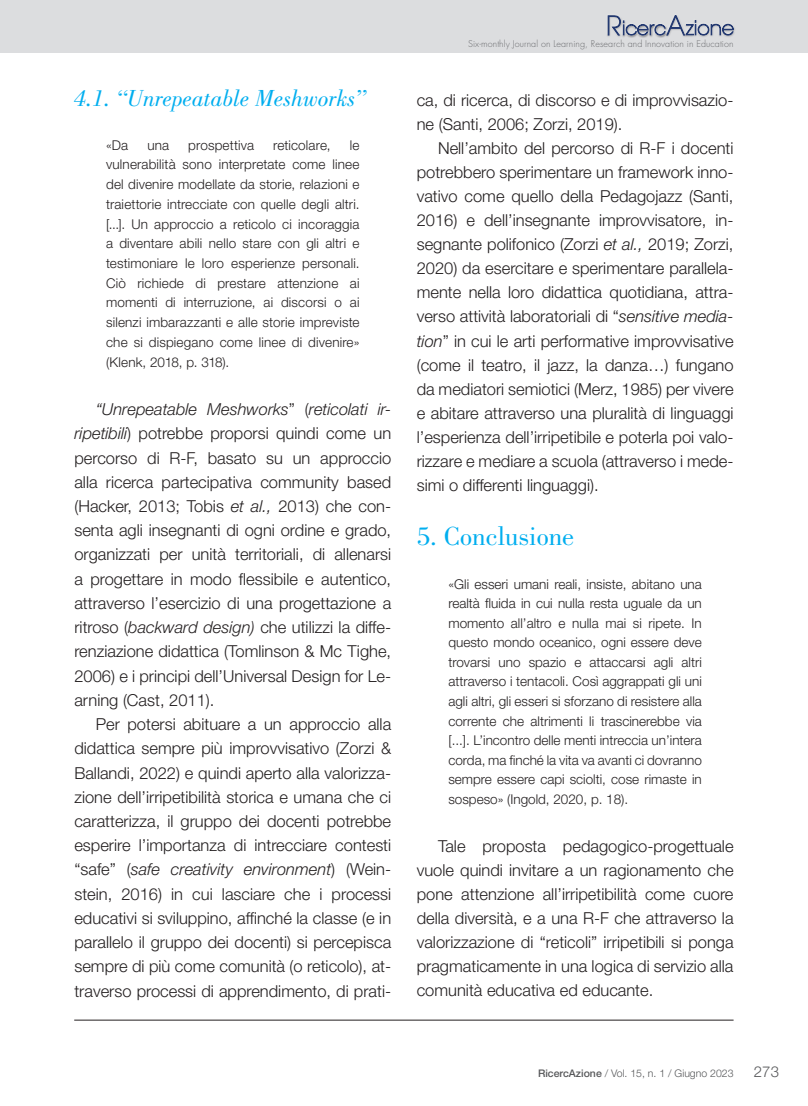
<style>
.page{position:relative;width:808px;height:1106px;background:#fff}
.page>*{position:absolute;margin:0;border:0;box-sizing:border-box;transform-origin:0 0}
.t1{font:27px "Bodoni";color:#00aeef}
.t2{font:italic 24px "Bodoni";color:#00aeef}
.t3{font:300 16.5px/24.2px "Helvetica Neue LT Std";color:#231f20;text-align:justify}
.t4{font:300 15px "Helvetica Neue LT Std";color:#57585a}
.t5{font:300 13.5px/19.6px "Helvetica Neue LT Std";color:#231f20;text-align:justify}
.t6{font:300 10.5px "Helvetica Neue LT Std";color:#57585a}
.t7{font:300 9px "Futura";letter-spacing:.01em;color:#6c6d70}
.s1{font-style:italic}
.s2{font-weight:500}
</style>
<div class="page">
<div style="left:0;top:0;width:808px;height:53px;background:#dcdddf"></div>
<div style="left:606px;top:15px;width:18px;height:23px;background:#231f20;opacity:.3"></div>
<div style="left:620px;top:18px;width:47px;height:18px;background:#c9cace"></div>
<div style="left:621px;top:19px;width:47px;height:19px;background:#231f20;opacity:.5"></div>
<div style="left:664px;top:13px;width:20px;height:24px;background:#fff;opacity:.3"></div>
<div style="left:665px;top:14px;width:22px;height:24px;background:#231f20;opacity:.3"></div>
<div style="left:683px;top:17px;width:52px;height:19px;background:#fff;opacity:.3"></div>
<div style="left:684px;top:19px;width:52px;height:19px;background:#231f20;opacity:.3"></div>
<svg style="left:608px;top:15px;width:126px;height:20px"></svg>
<hr style="left:74px;top:1019px;width:659px;height:1px;background:#231f20">
<h2 class="t2" style="left:74px;top:84px;width:293px">4.1. “Unrepeatable Meshworks”</h2>
<p class="t5" style="left:106px;top:135px;width:24px">«Da</p>
<p class="t5" style="left:147px;top:135px;width:23px">una</p>
<p class="t5" style="left:188px;top:135px;width:67px">prospettiva</p>
<p class="t5" style="left:273px;top:135px;width:59px">reticolare,</p>
<p class="t5" style="left:106px;top:135px;width:255px;text-indent:244px">le vulnerabilità sono interpretate come linee del divenire modellate da storie, relazioni e traiettorie intrecciate con quelle degli altri. [...]. Un approccio a reticolo ci incoraggia a diventare abili nello stare con gli altri e testimoniare le loro esperienze personali.<br>Ciò richiede di prestare attenzione ai momenti di interruzione, ai discorsi o ai silenzi imbarazzanti e alle storie impreviste che si dispiegano come linee di divenire» (Klenk, 2018, p. 318).</p>
<p class="t3" style="left:74px;top:397px;width:318px;text-indent:21px"><span class="s1">“Unrepeatable Meshworks</span>” (<span class="s1">reticolati ir&shy;ripetibili</span>) potrebbe proporsi quindi come un percorso di R-F, basato su un approccio alla ricerca partecipativa community based (Hacker, 2013; Tobis <span class="s1">et al.,</span> 2013) che con&shy;senta agli insegnanti di ogni ordine e grado, organizzati per unità territoriali, di allenarsi a progettare in modo flessibile e autentico, attraverso l’esercizio di una progettazione a ritroso (<span class="s1">backward design)</span> che utilizzi la diffe&shy;renziazione didattica (Tomlinson &amp; Mc Tighe, 2006) e i principi dell’Universal Design for Le&shy;arning (Cast, 2011).</p>
<p class="t3" style="left:74px;top:711px;width:318px;text-indent:21px">Per potersi abituare a un approccio alla didattica sempre più improvvisativo (Zorzi &amp; Ballandi, 2022) e quindi aperto alla valorizza&shy;zione dell’irripetibilità storica e umana che ci caratterizza, il gruppo dei docenti potrebbe esperire l’importanza di intrecciare contesti “safe” (<span class="s1">safe creativity environment</span>) (Wein&shy;stein, 2016) in cui lasciare che i processi educativi si sviluppino, affinché la classe (e in parallelo il gruppo dei docenti) si percepisca sempre di più come comunità (o reticolo), at&shy;traverso processi di apprendimento, di prati-</p>
<p class="t7" style="left:468px;top:38px;width:267px">Six-monthly Journal on Learning, Research and Innovation in Education</p>
<p class="t3" style="left:417px;top:88px;width:318px">ca, di ricerca, di discorso e di improvvisazio&shy;ne (Santi, 2006; Zorzi, 2019).</p>
<p class="t3" style="left:417px;top:136px;width:318px;text-indent:21px">Nell’ambito del percorso di R-F i docenti potrebbero sperimentare un framework inno&shy;vativo come quello della Pedagojazz (Santi, 2016) e dell’insegnante improvvisatore, in&shy;segnante polifonico (Zorzi <span class="s1">et al.,</span> 2019; Zorzi, 2020) da esercitare e sperimentare parallela&shy;mente nella loro didattica quotidiana, attra&shy;verso attività laboratoriali di “<span class="s1">sensitive media&shy;tion</span>” in cui le arti performative improvvisative (come il teatro, il jazz, la danza…) fungano da mediatori semiotici (Merz, 1985) per vivere e abitare attraverso una pluralità di linguaggi l’esperienza dell’irripetibile e poterla poi valo&shy;rizzare e mediare a scuola (attraverso i mede&shy;simi o differenti linguaggi).</p>
<h1 class="t1" style="left:417px;top:521px;width:159px">5. Conclusione</h1>
<p class="t5" style="left:448px;top:574px;width:255px">«Gli esseri umani reali, insiste, abitano una realtà fluida in cui nulla resta uguale da un momento all’altro e nulla mai si ripete. In questo mondo oceanico, ogni essere deve trovarsi uno spazio e attaccarsi agli altri attraverso i tentacoli. Così aggrappati gli uni agli altri, gli esseri si sforzano di resistere alla corrente che altrimenti li trascinerebbe via [...]. L’incontro delle menti intreccia un’intera corda, ma finché la vita va avanti ci dovranno sempre essere capi sciolti, cose rimaste in sospeso» (Ingold, 2020, p. 18).</p>
<p class="t3" style="left:417px;top:833px;width:318px;text-indent:21px">Tale proposta pedagogico-progettuale vuole quindi invitare a un ragionamento che pone attenzione all’irripetibilità come cuore della diversità, e a una R-F che attraverso la valorizzazione di “reticoli” irripetibili si ponga pragmaticamente in una logica di servizio alla comunità educativa ed educante.</p>
<p class="t6" style="left:538px;top:1067px;width:197px"><span class="s2">RicercAzione</span> / Vol. 15, n. 1 / Giugno 2023</p>
<p class="t4" style="left:754px;top:1062px;width:27px">273</p>
</div>
